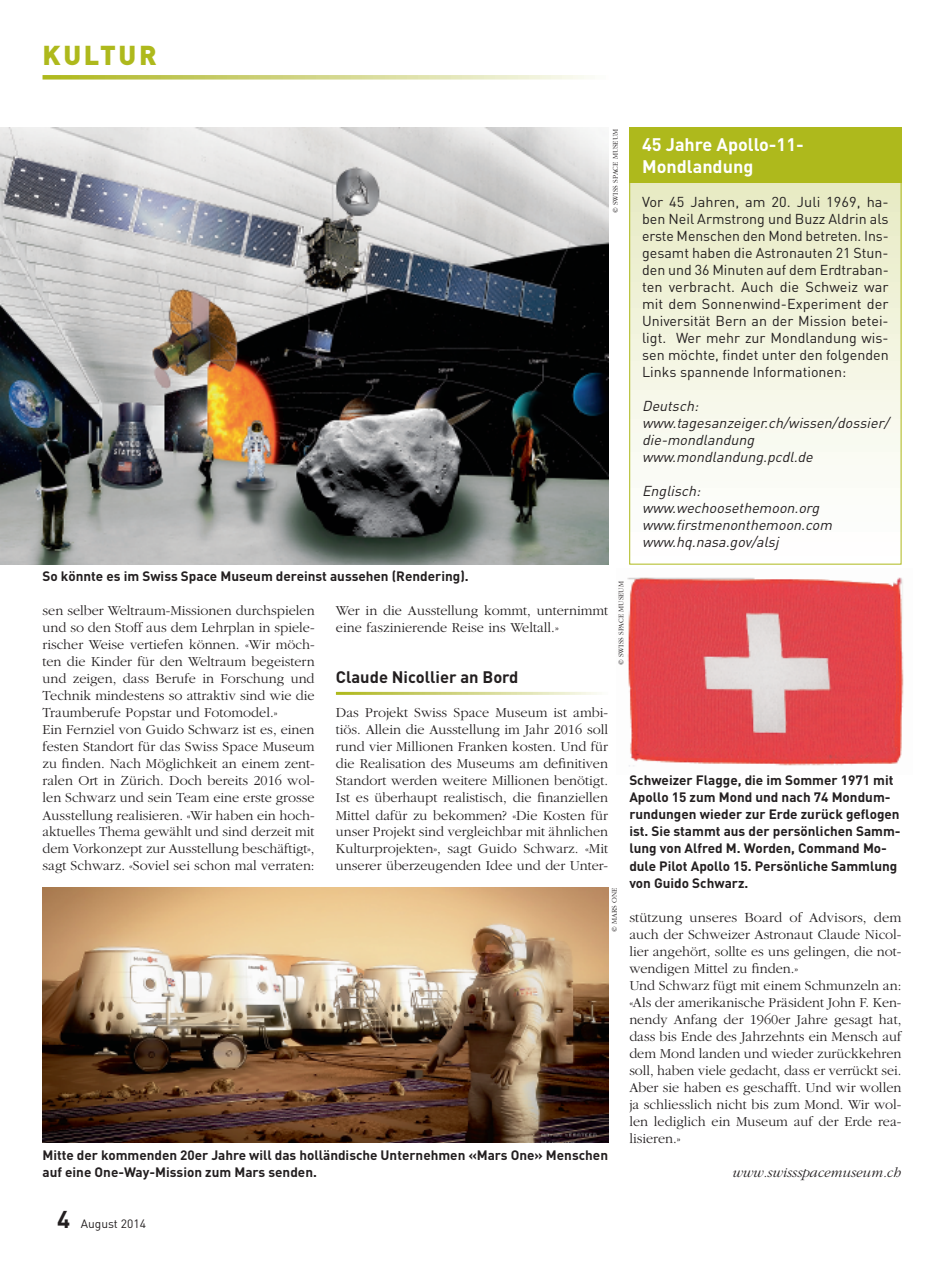
<style>
.page{position:relative;width:944px;height:1263px;background:#fff}
.page>*{position:absolute;margin:0;border:0;box-sizing:border-box;transform-origin:0 0}
.t1{font:900 27px "DIN";letter-spacing:.1em;color:#aeb91c}
.t2{font:700 18px/22.5px "DIN";color:#fff}
.t3{font:700 16.5px "DIN";color:#231f20}
.t4{font:300 14.25px/17px "Garamond";color:#231f20}
.t5{font:14.25px/17px "DIN";color:#231f20;text-align:justify}
.t6{font:italic 14.25px/17px "DIN";color:#231f20}
.t7{font:italic 300 14.25px "Garamond";color:#231f20}
.t8{font:700 13.5px/17px "DIN";color:#231f20}
.t9{font:12px "DIN";color:#231f20}
.t10{font:300 7.5px "Garamond";color:#231f20}
.s1{font-weight:700;font-size:24px}
</style>
<div class="page">
<svg style="left:43px;top:75px;width:546px;height:5px;background:#d6da94"></svg>
<svg style="left:629px;top:127px;width:273px;height:438px"></svg>
<div style="left:629px;top:128px;width:272px;height:55px;background:#aeb91c"></div>
<img style="left:0;top:128px;width:608px;height:436px">
<img style="left:43px;top:887px;width:565px;height:256px">
<img style="left:627px;top:577px;width:277px;height:190px">
<h1 class="t1" style="left:43px;top:37px;width:116px">KULTUR</h1>
<p class="t10" style="left:612px;top:213px;width:86px;rotate:-90deg">© SWISS SPACE MUSEUM</p>
<p class="t2" style="left:642px;top:132px;width:163px">45 Jahre Apollo-11-<br>Mondlandung</p>
<p class="t5" style="left:642px;top:193px;width:248px">Vor 45 Jahren, am 20. Juli 1969, ha&shy;ben Neil Armstrong und Buzz Aldrin als erste Menschen den Mond betreten. Ins&shy;gesamt haben die Astronauten 21 Stun&shy;den und 36 Minuten auf dem Erdtraban&shy;ten verbracht. Auch die Schweiz war mit dem Sonnenwind-Experiment der Universität Bern an der Mission betei&shy;ligt. Wer mehr zur Mondlandung wis&shy;sen möchte, findet unter den folgenden Links spannende Informationen:</p>
<p class="t6" style="left:642px;top:397px;width:252px">Deutsch: www.tagesanzeiger.ch/wissen/dossier/ die-mondlandung www.mondlandung.pcdl.de</p>
<p class="t6" style="left:642px;top:482px;width:195px">Englisch: www.wechoosethemoon.org www.firstmenonthemoon.com www.hq.nasa.gov/alsj</p>
<p class="t8" style="left:43px;top:567px;width:428px">So könnte es im Swiss Space Museum dereinst aussehen (Rendering).</p>
<p class="t10" style="left:617px;top:665px;width:86px;rotate:-90deg">© SWISS SPACE MUSEUM</p>
<p class="t4" style="left:43px;top:603px;width:274px">sen selber Weltraum-Missionen durchspielen und so den Stoff aus dem Lehrplan in spiele&shy;rischer Weise vertiefen können. «Wir möch&shy;ten die Kinder für den Weltraum begeistern und zeigen, dass Berufe in Forschung und Technik mindestens so attraktiv sind wie die Traumberufe Popstar und Fotomodel.»<br>Ein Fernziel von Guido Schwarz ist es, einen festen Standort für das Swiss Space Museum zu finden. Nach Möglichkeit an einem zent&shy;ralen Ort in Zürich. Doch bereits 2016 wol&shy;len Schwarz und sein Team eine erste grosse Ausstellung realisieren. «Wir haben ein hoch&shy;aktuelles Thema gewählt und sind derzeit mit dem Vorkonzept zur Ausstellung beschäftigt», sagt Schwarz. «Soviel sei schon mal verraten:</p>
<p class="t4" style="left:336px;top:603px;width:274px">Wer in die Ausstellung kommt, unternimmt eine faszinierende Reise ins Weltall.»</p>
<p class="t3" style="left:336px;top:667px;width:184px">Claude Nicollier an Bord</p>
<p class="t4" style="left:336px;top:705px;width:274px;text-align:justify">Das Projekt Swiss Space Museum ist ambi&shy;tiös. Allein die Ausstellung im Jahr 2016 soll rund vier Millionen Franken kosten. Und für die Realisation des Museums am definitiven Standort werden weitere Millionen benötigt.<br>Ist es überhaupt realistisch, die finanziellen Mittel dafür zu bekommen? «Die Kosten für unser Projekt sind vergleichbar mit ähnlichen Kulturprojekten», sagt Guido Schwarz. «Mit unserer überzeugenden Idee und der Unter-</p>
<p class="t8" style="left:629px;top:771px;width:273px">Schweizer Flagge, die im Sommer 1971 mit Apollo 15 zum Mond und nach 74 Mondum&shy;rundungen wieder zur Erde zurück geflogen ist. Sie stammt aus der persönlichen Samm&shy;lung von Alfred M. Worden, Command Mo&shy;dule Pilot Apollo 15. Persönliche Sammlung von Guido Schwarz.</p>
<p class="t10" style="left:611px;top:932px;width:46px;rotate:-90deg">© MARS ONE</p>
<p class="t4" style="left:629px;top:909px;width:274px">stützung unseres Board of Advisors, dem auch der Schweizer Astronaut Claude Nicol&shy;lier angehört, sollte es uns gelingen, die not&shy;wendigen Mittel zu finden.»<br>Und Schwarz fügt mit einem Schmunzeln an: «Als der amerikanische Präsident John F. Ken&shy;nendy Anfang der 1960er Jahre gesagt hat, dass bis Ende des Jahrzehnts ein Mensch auf dem Mond landen und wieder zurückkehren soll, haben viele gedacht, dass er verrückt sei.<br>Aber sie haben es geschafft. Und wir wollen ja schliesslich nicht bis zum Mond. Wir wol&shy;len lediglich ein Museum auf der Erde rea&shy;lisieren.»</p>
<p class="t7" style="left:733px;top:1165px;width:170px">www.swissspacemuseum.ch</p>
<p class="t8" style="left:43px;top:1146px;width:567px">Mitte der kommenden 20er Jahre will das holländische Unternehmen «Mars One» Menschen auf eine One-Way-Mission zum Mars senden.</p>
<p class="t9" style="left:57px;top:1216px;width:90px"><span class="s1">4</span> August 2014</p>
</div>
